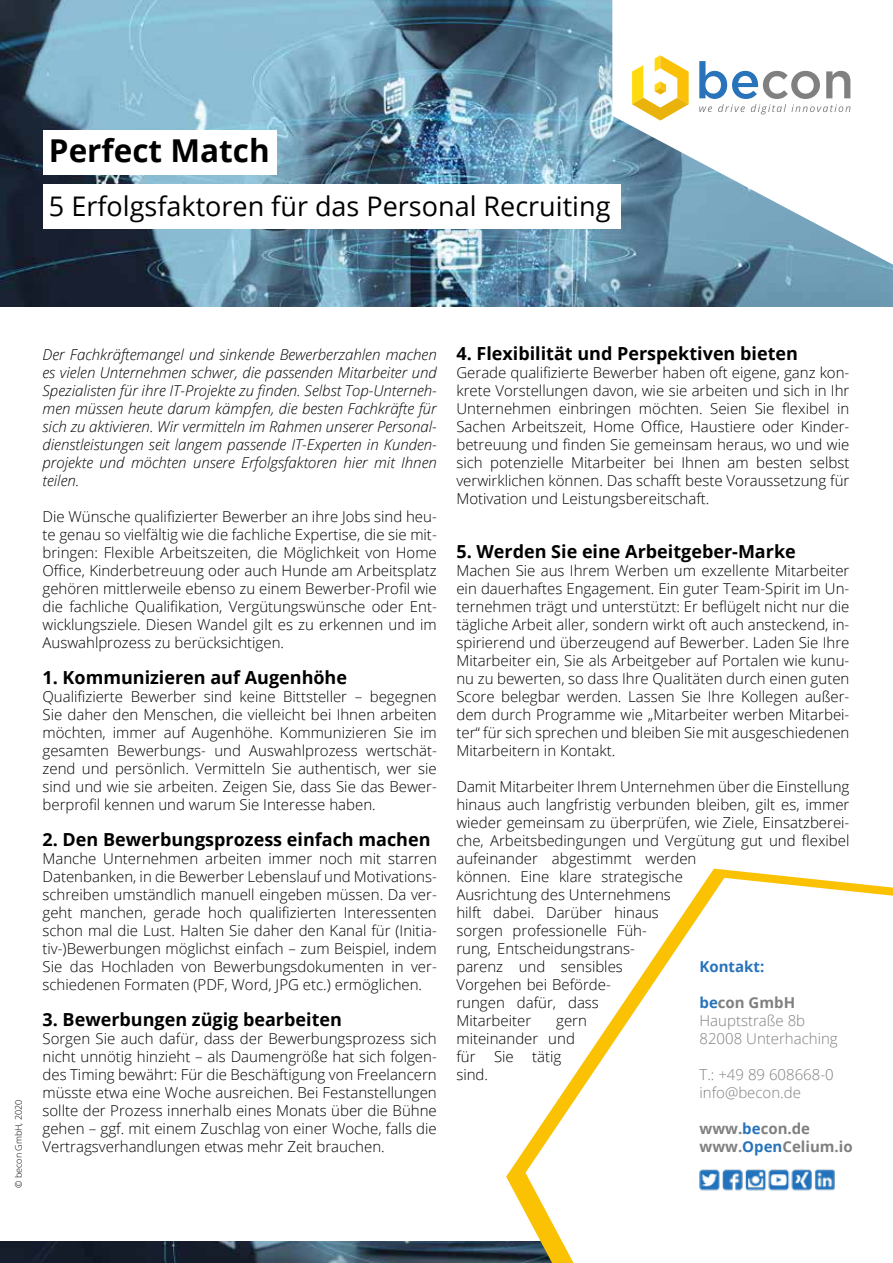
<style>
.page{position:relative;width:893px;height:1263px;background:#fff}
.page>*{position:absolute;margin:0;border:0;box-sizing:border-box;transform-origin:0 0}
.t1{font:700 31.5px "Open Sans";color:#000}
.t2{font:27px "Open Sans";color:#000}
.t3{font:700 18px "Open Sans";color:#000}
.t4{font:300 15px/18px "Open Sans";color:#000;text-align:justify}
.t5{font:italic 300 15px/18px "Open Sans";color:#000;text-align:justify}
.t6{font:300 15px/18px "Open Sans";color:#817f80}
.t7{font:700 15px/18px "Open Sans";color:#817f80}
.t8{font:700 15px "Open Sans";color:#2873ba}
.t9{font:300 9px "Open Sans";color:#000}
.s1{font-weight:700;color:#2873ba}
.s2{font-weight:700}
.s3{color:#2873ba}
</style>
<div class="page">
<img style="left:0;top:1241px;width:506px;height:22px">
<img style="left:0;top:0;width:893px;height:306px">
<svg style="left:612px;top:0;width:281px;height:265px"></svg>
<div style="left:43px;top:184px;width:578px;height:45px;background:#fff"></div>
<div style="left:43px;top:130px;width:233px;height:45px;background:#fff"></div>
<svg style="left:506px;top:869px;width:296px;height:394px"></svg>
<svg style="left:525px;top:878px;width:368px;height:385px"></svg>
<img style="left:696px;top:1162px;width:142px;height:44px">
<svg style="left:632px;top:55px;width:57px;height:65px"></svg>
<svg style="left:699px;top:61px;width:151px;height:53px"></svg>
<h1 class="t1" style="left:49px;top:128px;width:222px">Perfect Match</h1>
<h2 class="t2" style="left:49px;top:188px;width:563px">5 Erfolgsfaktoren für das Personal Recruiting</h2>
<p class="t9" style="left:12px;top:1188px;width:90px;rotate:-90deg">© becon GmbH, 2020</p>
<p class="t5" style="left:43px;top:345px;width:396px">Der Fachkräftemangel und sinkende Bewerberzahlen machen es vielen Unternehmen schwer, die passenden Mitarbeiter und Spezialisten für ihre IT-Projekte zu finden. Selbst Top-Unterneh&shy;men müssen heute darum kämpfen, die besten Fachkräfte für sich zu aktivieren. Wir vermitteln im Rahmen unserer Personal&shy;dienstleistungen seit langem passende IT-Experten in Kunden&shy;projekte und möchten unsere Erfolgsfaktoren hier mit Ihnen teilen.</p>
<p class="t4" style="left:43px;top:507px;width:396px">Die Wünsche qualifizierter Bewerber an ihre Jobs sind heu&shy;te genau so vielfältig wie die fachliche Expertise, die sie mit&shy;bringen: Flexible Arbeitszeiten, die Möglichkeit von Home Office, Kinderbetreuung oder auch Hunde am Arbeitsplatz gehören mittlerweile ebenso zu einem Bewerber-Profil wie die fachliche Qualifikation, Vergütungswünsche oder Ent&shy;wicklungsziele. Diesen Wandel gilt es zu erkennen und im Auswahlprozess zu berücksichtigen.</p>
<p class="t3" style="left:43px;top:665px;width:306px">1. Kommunizieren auf Augenhöhe</p>
<p class="t4" style="left:43px;top:687px;width:396px">Qualifizierte Bewerber sind keine Bittsteller – begegnen Sie daher den Menschen, die vielleicht bei Ihnen arbeiten möchten, immer auf Augenhöhe. Kommunizieren Sie im gesamten Bewerbungs- und Auswahlprozess wertschät&shy;zend und persönlich. Vermitteln Sie authentisch, wer sie sind und wie sie arbeiten. Zeigen Sie, dass Sie das Bewer&shy;berprofil kennen und warum Sie Interesse haben.</p>
<p class="t3" style="left:43px;top:827px;width:390px">2. Den Bewerbungsprozess einfach machen</p>
<p class="t4" style="left:43px;top:849px;width:396px">Manche Unternehmen arbeiten immer noch mit starren Datenbanken, in die Bewerber Lebenslauf und Motivations&shy;schreiben umständlich manuell eingeben müssen. Da ver&shy;geht manchen, gerade hoch qualifizierten Interessenten schon mal die Lust. Halten Sie daher den Kanal für (Initia&shy;tiv-)Bewerbungen möglichst einfach – zum Beispiel, indem Sie das Hochladen von Bewerbungsdokumenten in ver&shy;schiedenen Formaten (PDF, Word, JPG etc.) ermöglichen.</p>
<p class="t3" style="left:43px;top:1007px;width:301px">3. Bewerbungen zügig bearbeiten</p>
<p class="t4" style="left:43px;top:1029px;width:396px">Sorgen Sie auch dafür, dass der Bewerbungsprozess sich nicht unnötig hinzieht – als Daumengröße hat sich folgen&shy;des Timing bewährt: Für die Beschäftigung von Freelancern müsste etwa eine Woche ausreichen. Bei Festanstellungen sollte der Prozess innerhalb eines Monats über die Bühne gehen – ggf. mit einem Zuschlag von einer Woche, falls die Vertragsverhandlungen etwas mehr Zeit brauchen.</p>
<p class="t3" style="left:456px;top:341px;width:343px">4. Flexibilität und Perspektiven bieten</p>
<p class="t4" style="left:456px;top:363px;width:395px">Gerade qualifizierte Bewerber haben oft eigene, ganz kon&shy;krete Vorstellungen davon, wie sie arbeiten und sich in Ihr Unternehmen einbringen möchten. Seien Sie flexibel in Sachen Arbeitszeit, Home Office, Haustiere oder Kinder&shy;betreuung und finden Sie gemeinsam heraus, wo und wie sich potenzielle Mitarbeiter bei Ihnen am besten selbst verwirklichen können. Das schafft beste Voraussetzung für Motivation und Leistungsbereitschaft.</p>
<p class="t3" style="left:456px;top:539px;width:341px">5. Werden Sie eine Arbeitgeber-Marke</p>
<p class="t4" style="left:456px;top:561px;width:395px">Machen Sie aus Ihrem Werben um exzellente Mitarbeiter ein dauerhaftes Engagement. Ein guter Team-Spirit im Un&shy;ternehmen trägt und unterstützt: Er beflügelt nicht nur die tägliche Arbeit aller, sondern wirkt oft auch ansteckend, in&shy;spirierend und überzeugend auf Bewerber. Laden Sie Ihre Mitarbeiter ein, Sie als Arbeitgeber auf Portalen wie kunu&shy;nu zu bewerten, so dass Ihre Qualitäten durch einen guten Score belegbar werden. Lassen Sie Ihre Kollegen außer&shy;dem durch Programme wie „Mitarbeiter werben Mitarbei&shy;ter“ für sich sprechen und bleiben Sie mit ausgeschiedenen Mitarbeitern in Kontakt.</p>
<p class="t4" style="left:456px;top:777px;width:395px;text-align:left">Damit Mitarbeiter Ihrem Unternehmen über die Einstellung hinaus auch langfristig verbunden bleiben, gilt es, immer wieder gemeinsam zu überprüfen, wie Ziele, Einsatzberei&shy;che, Arbeitsbedingungen und Vergütung gut und flexibel aufeinander abgestimmt werden<br>können. Eine klare strategische<br>Ausrichtung des Unternehmens<br>hilft dabei. Darüber hinaus<br>sorgen professionelle Füh-<br>rung, Entscheidungstrans-<br>parenz und sensibles<br>Vorgehen bei Beförde-<br>rungen dafür, dass<br>Mitarbeiter</p>
<p class="t8" style="left:699px;top:956px;width:66px">Kontakt:</p>
<p class="t6" style="left:699px;top:993px;width:140px"><span class="s1">be</span><span class="s2">con GmbH<br></span>Hauptstraße 8b<br>82008 Unterhaching</p>
<p class="t6" style="left:699px;top:1065px;width:136px">T.: +49 89 608668‑0 info@becon.de</p>
<p class="t7" style="left:699px;top:1119px;width:155px">www.<span class="s3">be</span>con.de www.<span class="s3">Open</span>Celium.io</p>
<p class="t4" style="left:456px;top:1011px;width:132px;text-align:left;text-indent:100px">gern miteinander und für Sie tätig sind.</p>
</div>
